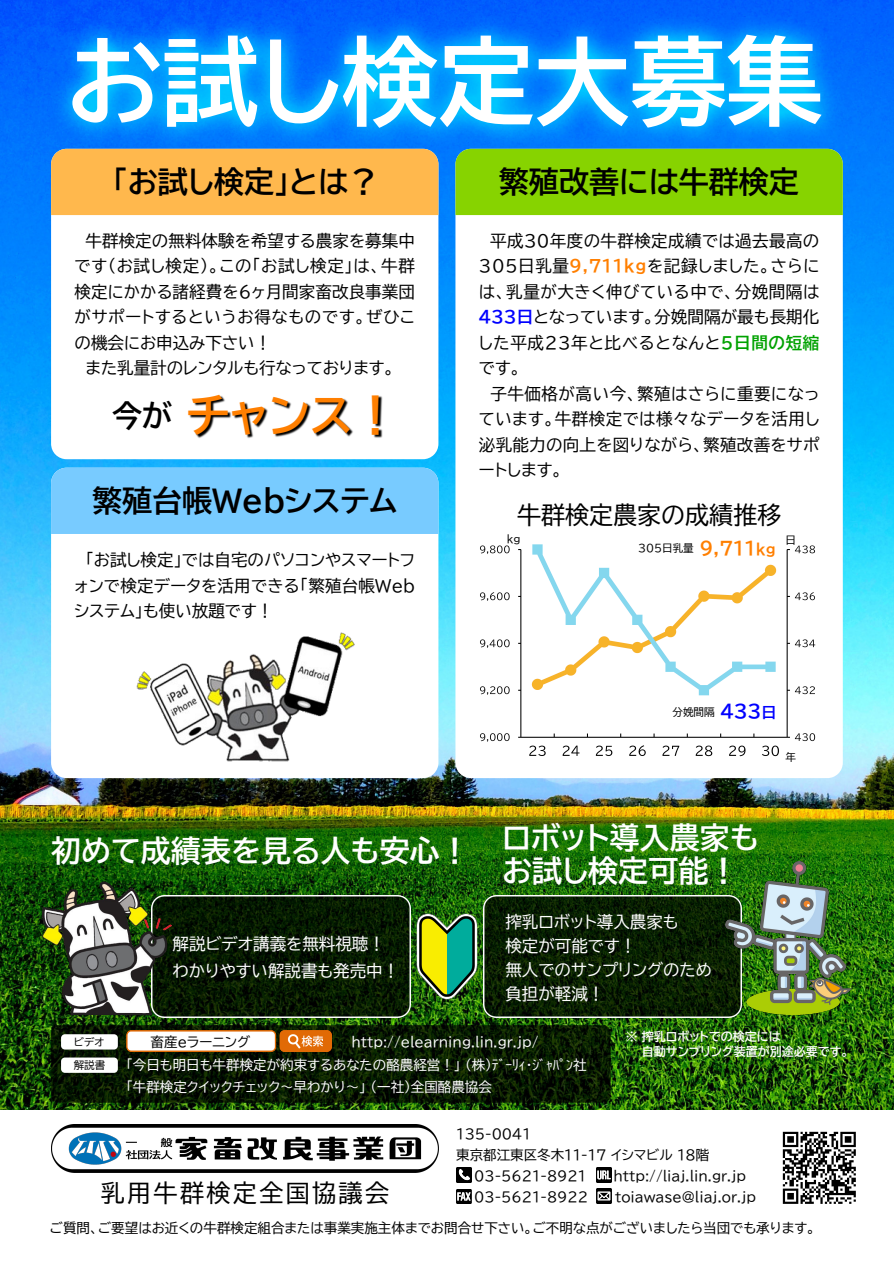
<style>
.page{position:relative;width:894px;height:1263px;background:#fff}
.page>*{position:absolute;margin:0;border:0;box-sizing:border-box;transform-origin:0 0}
.t1{font:96px "BIZ UDP Gothic Bold";color:#fff}
.t2{font:45px "BIZ UDP Gothic Bold";color:#ff7f00}
.t3{font:30px "BIZ UDP Gothic Bold";color:#000}
.t4{font:30px "BIZ UDP Gothic Bold";color:#fff}
.t5{font:24px "BIZ UDP Gothic";color:#000}
.t6{font:24px "BIZ UDP Gothic";letter-spacing:.1em;color:#000}
.t7{font:16.5px/25.5px "BIZ UDP Gothic";letter-spacing:.015em;color:#000;text-align:justify}
.t8{font:16.5px/24px "BIZ UDP Gothic";color:#fff}
.t9{font:13.5px "BIZ UDP Gothic";color:#000}
.t10{font:13.5px/22.5px "BIZ UDP Gothic";color:#fff}
.t11{font:12px/15px "BIZ UDP Gothic Bold";color:#fff}
.t12{font:10.5px/23.1px "BIZ UDP Gothic";color:#000}
.s1{font-size:30px;color:#000}
.s2{font-family:"BIZ UDP Gothic Bold";color:#ff7f00}
.s3{font-family:"BIZ UDP Gothic Bold";color:#00f}
.s4{font-family:"BIZ UDP Gothic Bold";color:#00a200}
.s5{font-family:"BIZ UDP Gothic Bold";font-size:18px;color:#ff7f00}
.s6{font-family:"BIZ UDP Gothic Bold";font-size:15px;color:#ff7f00}
.s7{font-family:"BIZ UDP Gothic Bold";font-size:18px;color:#00f}
.s8{font-family:"BIZ UDP Gothic Bold";font-size:15px;color:#00f}
</style>
<div class="page">
<img style="left:0;top:0;width:893px;height:1110px">
<img style="left:48px;top:11px;width:795px;height:141px">
<svg style="left:51px;top:215px;width:387px;height:244px"></svg>
<div style="left:51px;top:149px;width:387px;height:66px;background:#ffb84d"></div>
<svg style="left:51px;top:534px;width:387px;height:244px"></svg>
<div style="left:51px;top:468px;width:387px;height:66px;background:#78cbff"></div>
<svg style="left:455px;top:215px;width:387px;height:563px"></svg>
<div style="left:455px;top:149px;width:387px;height:66px;background:#87d300"></div>
<img style="left:152px;top:896px;width:258px;height:122px">
<img style="left:33px;top:876px;width:145px;height:140px">
<img style="left:483px;top:896px;width:221px;height:122px">
<img style="left:704px;top:855px;width:168px;height:168px">
<img style="left:415px;top:913px;width:63px;height:87px">
<div style="left:51px;top:1025px;width:559px;height:78px;background:#000;border-radius:8px;opacity:.7"></div>
<img style="left:51px;top:1124px;width:387px;height:49px">
<img style="left:189px;top:396px;width:193px;height:43px">
<img style="left:131px;top:626px;width:227px;height:144px">
<img style="left:478px;top:544px;width:341px;height:214px">
<div style="left:61px;top:1034px;width:57px;height:16px;background:#fff;border-radius:4px"></div>
<div style="left:61px;top:1058px;width:57px;height:15px;background:#fff;border-radius:4px"></div>
<img style="left:456px;top:1167px;width:15px;height:15px">
<img style="left:456px;top:1189px;width:15px;height:15px">
<img style="left:596px;top:1167px;width:15px;height:15px">
<img style="left:596px;top:1189px;width:15px;height:15px">
<img style="left:782px;top:1131px;width:74px;height:73px">
<img style="left:126px;top:1030px;width:206px;height:23px">
<h1 class="t1" style="left:66px;top:33px;width:757px">お試し検定大募集</h1>
<h3 class="t3" style="left:113px;top:167px;width:266px">「お試し検定」とは？</h3>
<p class="t7" style="left:74px;top:228px;width:342px;text-indent:11px">牛群検定の無料体験を希望する農家を募集中です（お試し検定）。この「お試し検定」は、牛群検定にかかる諸経費を６ヶ月間家畜改良事業団がサポートするというお得なものです。ぜひこの機会にお申込み下さい！</p>
<p class="t7" style="left:85px;top:355px;width:310px">また乳量計のレンタルも行なっております。</p>
<h2 class="t2" style="left:112px;top:393px;width:287px"><span class="s1">今が</span>チャンス！</h2>
<h3 class="t3" style="left:498px;top:167px;width:301px">繁殖改善には牛群検定</h3>
<p class="t7" style="left:478px;top:228px;width:342px;text-indent:11px">平成30年度の牛群検定成績では過去最高の305日乳量<span class="s2">9,711kg</span>を記録しました。さらには、乳量が大きく伸びている中で、分娩間隔は<span class="s3">433日</span>となっています。分娩間隔が最も長期化した平成23年と比べるとなんと<span class="s4">5日間の短縮</span>です。</p>
<p class="t7" style="left:478px;top:381px;width:342px;text-indent:12px">子牛価格が高い今、繁殖はさらに重要になっています。牛群検定では様々なデータを活用し泌乳能力の向上を図りながら、繁殖改善をサポートします。</p>
<h3 class="t5" style="left:517px;top:503px;width:266px">牛群検定農家の成績推移</h3>
<p class="t12" style="left:506px;top:527px;width:15px">kg</p>
<p class="t12" style="left:784px;top:528px;width:12px">日</p>
<h3 class="t3" style="left:92px;top:486px;width:306px">繁殖台帳Webシステム</h3>
<p class="t7" style="left:74px;top:547px;width:342px;text-indent:11px">「お試し検定」では自宅のパソコンやスマートフォンで検定データを活用できる「繁殖台帳Webシステム」も使い放題です！</p>
<p class="t12" style="left:638px;top:537px;width:139px">305日乳量 <span class="s5">9,711</span><span class="s6">kg</span></p>
<p class="t12" style="left:672px;top:700px;width:105px">分娩間隔 <span class="s7">433</span><span class="s8">日</span></p>
<p class="t12" style="left:784px;top:745px;width:12px">年</p>
<h3 class="t4" style="left:51px;top:836px;width:709px">初めて成績表を見る人も安心！ ロボット導入農家も</h3>
<h3 class="t4" style="left:502px;top:855px;width:238px">お試し検定可能！</h3>
<p class="t12" style="left:74px;top:1031px;width:33px">ビデオ解説書</p>
<p class="t8" style="left:505px;top:909px;width:208px">搾乳ロボット導入農家も<br>検定が可能です！<br>無人でのサンプリングのため負担が軽減！</p>
<p class="t11" style="left:641px;top:1029px;width:208px;text-indent:-16px">※ 搾乳ロボットでの検定には<br>自動サンプリング装置が別途必要です。</p>
<p class="t8" style="left:172px;top:930px;width:228px;line-height:27px">解説ビデオ講義を無料視聴！わかりやすい解説書も発売中！</p>
<p class="t9" style="left:150px;top:1035px;width:101px">畜産eラーニング</p>
<p class="t10" style="left:126px;top:1031px;width:461px;text-indent:225px">http://elearning.lin.gr.jp/<br>「今日も明日も牛群検定が約束するあなたの酪農経営！」 (株)ﾃﾞｰﾘｨ・ｼﾞｬﾊﾟﾝ社「牛群検定クイックチェック〜早わかり〜」 (一社)全国酪農協会</p>
<p class="t9" style="left:456px;top:1127px;width:76px">135-0041</p>
<p class="t9" style="left:456px;top:1148px;width:254px">東京都江東区冬木11-17 イシマビル 18階</p>
<p class="t9" style="left:474px;top:1169px;width:114px">03-5621-8921</p>
<p class="t9" style="left:613px;top:1169px;width:134px">http://liaj.lin.gr.jp</p>
<p class="t9" style="left:474px;top:1190px;width:115px">03-5621-8922</p>
<p class="t9" style="left:614px;top:1190px;width:142px">toiawase@liaj.or.jp</p>
<h3 class="t6" style="left:101px;top:1181px;width:289px">乳用牛群検定全国協議会</h3>
<p class="t9" style="left:50px;top:1222px;width:766px">ご質問、ご要望はお近くの牛群検定組合または事業実施主体までお問合せ下さい。ご不明な点がございましたら当団でも承ります。</p>
</div>
